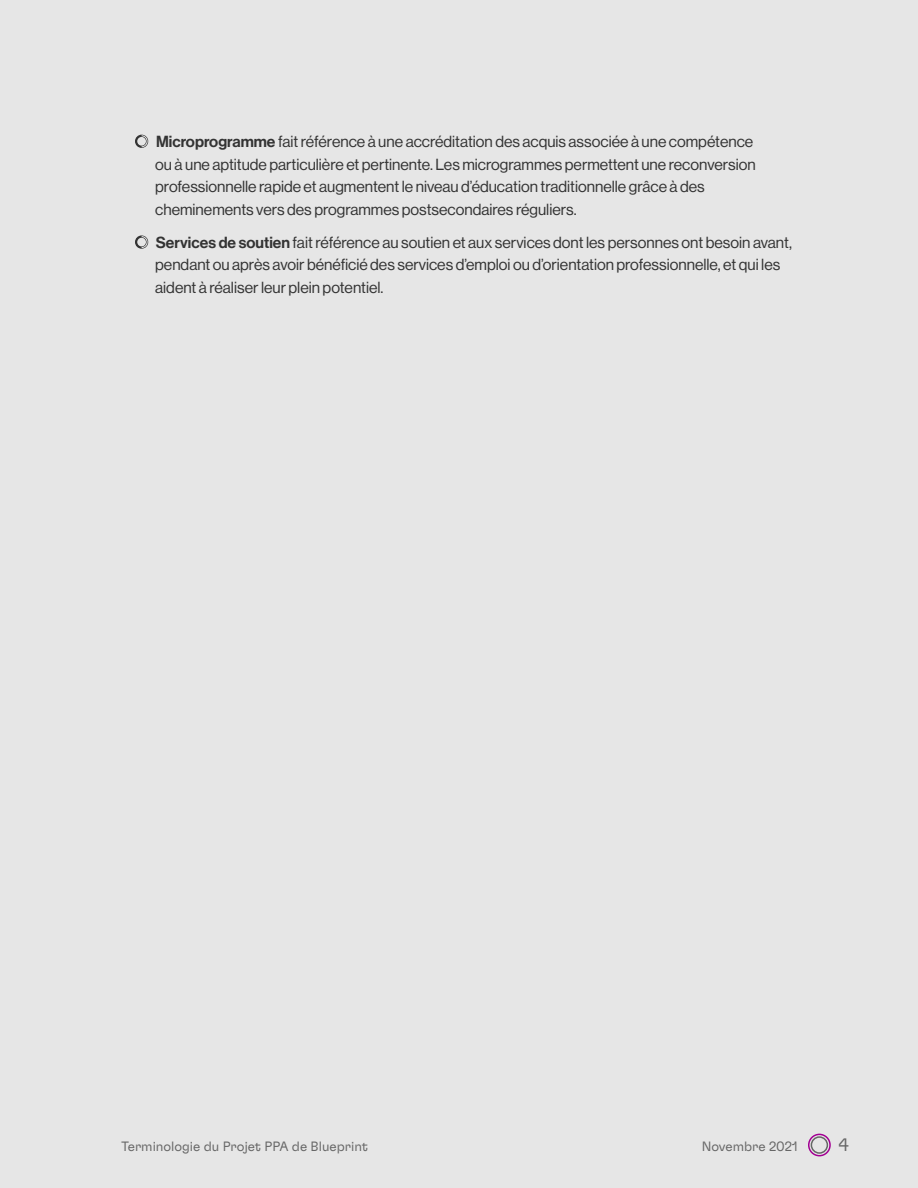
<style>
.page{position:relative;width:918px;height:1188px;background:#e6e6e6}
.page>*{position:absolute;margin:0;border:0;box-sizing:border-box;transform-origin:0 0}
.t1{font:300 18px "GT Flexa";color:#666}
.Body_Bullet{font:15.75px/22.5px "N Haas Grotesk DS Pro 55 Rg";color:#333}
.t2{font:300 13.5px "GT Flexa";color:#666}
.s1{font-family:"N Haas Grotesk DS Pro 65 Md"}
</style>
<div class="page">
<div style="left:808px;top:1134px;width:23px;height:22px;border:2px solid #a30093;border-radius:50%"></div>
<div style="left:811px;top:1136px;width:17px;height:18px;border:2px solid #666;border-radius:50%"></div>
<div style="left:135px;top:135px;width:13px;height:13px;border:2px solid #333;border-radius:50%"></div>
<svg style="left:141px;top:135px;width:6px;height:12px"></svg>
<div style="left:135px;top:235px;width:13px;height:14px;border:2px solid #333;border-radius:50%"></div>
<svg style="left:141px;top:236px;width:6px;height:12px"></svg>
<p class="Body_Bullet" style="left:155px;top:130px;width:602px"><span class="s1">Microprogramme</span> fait référence à une accréditation des acquis associée à une compétence ou à une aptitude particulière et pertinente. Les microgrammes permettent une reconversion professionnelle rapide et augmentent le niveau d’éducation traditionnelle grâce à des cheminements vers des programmes postsecondaires réguliers.</p>
<p class="Body_Bullet" style="left:155px;top:231px;width:638px"><span class="s1">Services de soutien</span> fait référence au soutien et aux services dont les personnes ont besoin avant, pendant ou après avoir bénéficié des services d’emploi ou d’orientation professionnelle, et qui les aident à réaliser leur plein potentiel.</p>
<p class="t2" style="left:121px;top:1138px;width:248px">Terminologie du Projet PPA de Blueprint</p>
<p class="t2" style="left:702px;top:1138px;width:98px">Novembre 2021</p>
<p class="t1" style="left:839px;top:1134px;width:12px">4</p>
</div>
